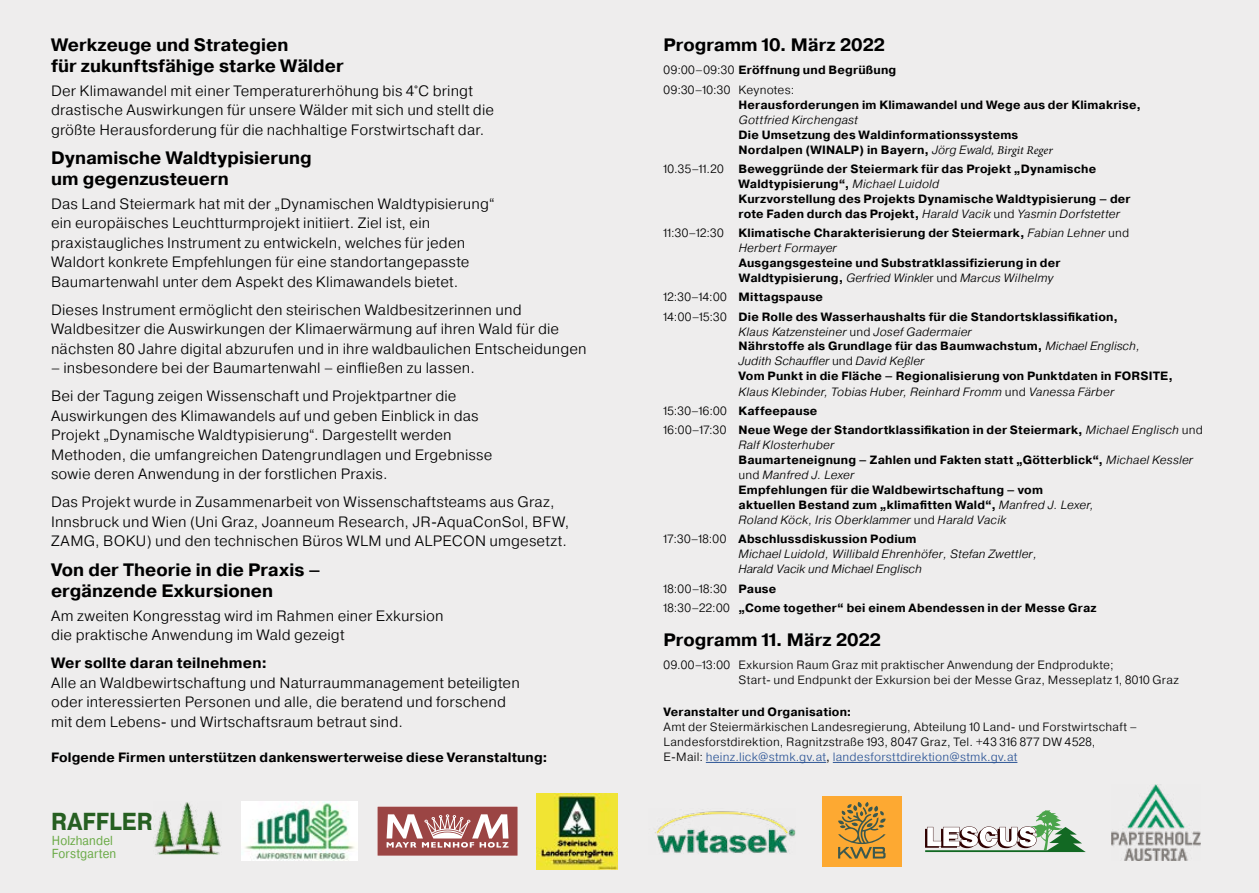
<style>
.page{position:relative;width:1259px;height:893px;background:#eeeded}
.page>*{position:absolute;margin:0;border:0;box-sizing:border-box;transform-origin:0 0}
.t1{font:700 24.6px "Pragmatica";letter-spacing:.005em;color:#265f21;scale:.9 1}
.t2{font:700 18px/21px "Pragmatica";color:#000}
.t3{font:300 15px/19.5px "Pragmatica";letter-spacing:.01em;color:#000}
.t4{font:700 15px "Pragmatica";letter-spacing:.005em;color:#000}
.t5{font:700 13.5px "Pragmatica";letter-spacing:.01em;color:#000}
.t6{font:13.05px/13px "Pragmatica";letter-spacing:.01em;color:#6aaa46;scale:.9 1}
.t7{font:700 12px/15px "Pragmatica";letter-spacing:.015em;color:#000}
.t8{font:300 12px/15px "Pragmatica";letter-spacing:.02em;color:#000}
.t9{font:italic 300 12px/15px "Pragmatica";letter-spacing:.015em;color:#000}
.s1{font-weight:700}
.s2{font-weight:300;font-style:italic}
.s3{font-family:"Minion Pro";font-weight:400;font-style:italic}
.s4{font-weight:300}
.s5{font-style:normal}
.s6{font-weight:700;font-style:normal}
.s7{font-family:"Minion Pro";font-weight:400}
.s8{color:#2d5596}
.s9{font-weight:400}
</style>
<div class="page">
<img style="left:655px;top:811px;width:141px;height:43px">
<div style="left:822px;top:796px;width:79px;height:70px;background:#fda932"></div>
<svg style="left:838px;top:802px;width:47px;height:56px"></svg>
<img style="left:537px;top:793px;width:80px;height:76px">
<img style="left:241px;top:801px;width:117px;height:60px">
<svg style="left:377px;top:807px;width:140px;height:49px;background:#b47473"></svg>
<svg style="left:925px;top:810px;width:160px;height:42px"></svg>
<img style="left:154px;top:802px;width:67px;height:52px">
<img style="left:1111px;top:784px;width:89px;height:76px">
<hr style="left:706px;top:762px;width:120px;height:1px;background:#2d5596">
<hr style="left:833px;top:762px;width:184px;height:1px;background:#2d5596">
<p class="t2" style="left:51px;top:34px;width:294px">Werkzeuge und Strategien<br>für zukunftsfähige starke Wälder</p>
<p class="t3" style="left:51px;top:80px;width:444px">Der Klimawandel mit einer Temperaturerhöhung bis 4°C bringt drastische Auswirkungen für unsere Wälder mit sich und stellt die größte Herausforderung für die nachhaltige Forstwirtschaft dar.</p>
<p class="t2" style="left:51px;top:148px;width:262px">Dynamische Waldtypisierung um gegenzusteuern</p>
<p class="t3" style="left:51px;top:194px;width:445px">Das Land Steiermark hat mit der „Dynamischen Waldtypisierung“ ein europäisches Leuchtturmprojekt initiiert. Ziel ist, ein praxistaugliches Instrument zu entwickeln, welches für jeden Waldort konkrete Empfehlungen für eine standortangepasste Baumartenwahl unter dem Aspekt des Klimawandels bietet.</p>
<p class="t3" style="left:51px;top:300px;width:537px">Dieses Instrument ermöglicht den steirischen Waldbesitzerinnen und<br>Waldbesitzer die Auswirkungen der Klimaerwärmung auf ihren Wald für die nächsten 80 Jahre digital abzurufen und in ihre waldbaulichen Entscheidungen</p>
<p class="t3" style="left:51px;top:354px;width:425px;line-height:28px">– insbesondere bei der Baumartenwahl – einfließen zu lassen.<br>Bei der Tagung zeigen Wissenschaft und Projektpartner die</p>
<p class="t3" style="left:51px;top:406px;width:443px">Auswirkungen des Klimawandels auf und geben Einblick in das Projekt „Dynamische Waldtypisierung“. Dargestellt werden Methoden, die umfangreichen Datengrundlagen und Ergebnisse sowie deren Anwendung in der forstlichen Praxis.</p>
<p class="t3" style="left:51px;top:492px;width:520px">Das Projekt wurde in Zusammenarbeit von Wissenschaftsteams aus Graz,<br>Innsbruck und Wien (Uni Graz, Joanneum Research, JR-AquaConSol, BFW,<br>ZAMG, BOKU) und den technischen Büros WLM und ALPECON umgesetzt.</p>
<p class="t2" style="left:51px;top:559px;width:271px">Von der Theorie in die Praxis – ergänzende Exkursionen</p>
<p class="t3" style="left:51px;top:605px;width:394px">Am zweiten Kongresstag wird im Rahmen einer Exkursion die praktische Anwendung im Wald gezeigt</p>
<p class="t4" style="left:51px;top:653px;width:218px">Wer sollte daran teilnehmen:</p>
<p class="t3" style="left:51px;top:672px;width:470px">Alle an Waldbewirtschaftung und Naturraummanagement beteiligten oder interessierten Personen und alle, die beratend und forschend mit dem Lebens- und Wirtschaftsraum betraut sind.</p>
<p class="t5" style="left:51px;top:749px;width:498px">Folgende Firmen unterstützen dankenswerterweise diese Veranstaltung:</p>
<h1 class="t1" style="left:51px;top:806px;width:114px">RAFFLER</h1>
<p class="t6" style="left:52px;top:834px;width:73px">Holzhandel<br>Forstgarten</p>
<p class="t2" style="left:663px;top:34px;width:223px">Programm 10. März 2022</p>
<p class="t8" style="left:663px;top:60px;width:234px;line-height:19.2px">09:00–09:30 <span class="s1">Eröffnung und Begrüßung<br></span>09:30–10:30 Keynotes:</p>
<p class="t7" style="left:738px;top:97px;width:404px">Herausforderungen im Klimawandel und Wege aus der Klimakrise,</p>
<p class="t9" style="left:738px;top:112px;width:121px">Gottfried Kirchengast</p>
<p class="t7" style="left:738px;top:127px;width:316px">Die Umsetzung des Waldinformationssystems<br>Nordalpen (WINALP) in Bayern, <span class="s2">Jörg Ewald</span><span class="s3">, Birgit Reger</span></p>
<p class="t7" style="left:738px;top:161px;width:394px;text-indent:-75px"><span class="s4">10.35–11.20</span> Beweggründe der Steiermark für das Projekt „Dynamische Waldtypisierung“, <span class="s2">Michael Luidold<br></span>Kurzvorstellung des Projekts Dynamische Waldtypisierung – der rote Faden durch das Projekt, <span class="s2">Harald Vacik</span> <span class="s4">und</span> <span class="s2">Yasmin Dorfstetter</span></p>
<p class="t7" style="left:739px;top:226px;width:392px;text-indent:-75px"><span class="s4">11:30–12:30</span> Klimatische Charakterisierung der Steiermark, <span class="s2">Fabian Lehner</span> <span class="s4">und<br></span><span class="s2">Herbert Formayer</span></p>
<p class="t7" style="left:739px;top:255px;width:323px">Ausgangsgesteine und Substratklassifizierung in der<br>Waldtypisierung, <span class="s2">Gerfried Winkle</span><span class="s4">r und</span> <span class="s2">Ma</span><span class="s3">r</span><span class="s2">cus Wilhelmy</span></p>
<p class="t7" style="left:663px;top:288px;width:456px;line-height:19.2px"><span class="s4">12:30–14:00</span> Mittagspause<br><span class="s4">14:00–15:30</span> Die Rolle des Wasserhaushalts für die Standortsklassifikation,</p>
<p class="t9" style="left:738px;top:324px;width:436px">Klaus Katzensteiner <span class="s5">und</span> Josef Gadermaier<br><span class="s6">Nährstoffe als Grundlage für das Baumwachstum,</span> Michael Englisch, Judith Schauffler <span class="s5">und</span> David Ke<span class="s7">ß</span>ler<br><span class="s6">Vom Punkt in die Fläche – Regionalisierung von Punktdaten in FORSITE, </span>Klaus Klebinder, Tobias Huber, Reinhard Fromm <span class="s5">und</span> Vanessa Färber</p>
<p class="t7" style="left:663px;top:401px;width:541px;line-height:19.2px"><span class="s4">15:30–16:00</span> Kaffeepause<br><span class="s4">16:00–17:30</span> Neue Wege der Standortklassifikation in der Steiermark, <span class="s2">Michael Englisch</span> <span class="s4">und</span></p>
<p class="t7" style="left:738px;top:438px;width:456px"><span class="s2">Ralf Klosterhuber<br></span>Baumarteneignung – Zahlen und Fakten statt „Götterblick“, <span class="s2">Michael Kessler </span><span class="s4">und</span> <span class="s2">Manfred J. Lexer<br></span>Empfehlungen für die Waldbewirtschaftung – vom<br>aktuellen Bestand zum „klimafitten Wald“, <span class="s2">Manfred J. Lexer,<br>Roland Köck, Iris Oberklammer</span> <span class="s4">und</span> <span class="s2">Harald Vacik</span></p>
<p class="t9" style="left:738px;top:531px;width:300px;text-indent:-75px"><span class="s5">17:30–18:00</span> <span class="s6">Abschlussdiskussion Podium<br></span>Michael Luidold, Willibald Ehrenhöfer, Stefan Zwettler,<br>Harald Vacik und Michael Englisch</p>
<p class="t7" style="left:663px;top:579px;width:435px;line-height:19.2px"><span class="s4">18:00–18:30</span> Pause<br><span class="s4">18:30–22:00</span> „Come together“ bei einem Abendessen in der Messe Graz</p>
<p class="t2" style="left:663px;top:629px;width:219px">Programm 11. März 2022</p>
<p class="t8" style="left:738px;top:657px;width:442px;text-indent:-75px">09.00–13:00 Exkursion Raum Graz mit praktischer Anwendung der Endprodukte;<br>Start- und Endpunkt der Exkursion bei der Messe Graz, Messeplatz 1, 8010 Graz</p>
<p class="t7" style="left:663px;top:705px;width:189px">Veranstalter und Organisation:</p>
<p class="t8" style="left:663px;top:719px;width:475px">Amt der Steiermärkischen Landesregierung, Abteilung 10 Land- und Forstwirtschaft –<br>Landesforstdirektion, Ragnitzstraße 193, 8047 Graz, Tel. +43 316 877 DW 4528,<br>E-Mail: <span class="s8">heinz.lick@stmk.gv.at</span><span class="s9">,</span> <span class="s8">landesforsttdirektion@stmk.gv.at</span></p>
</div>
